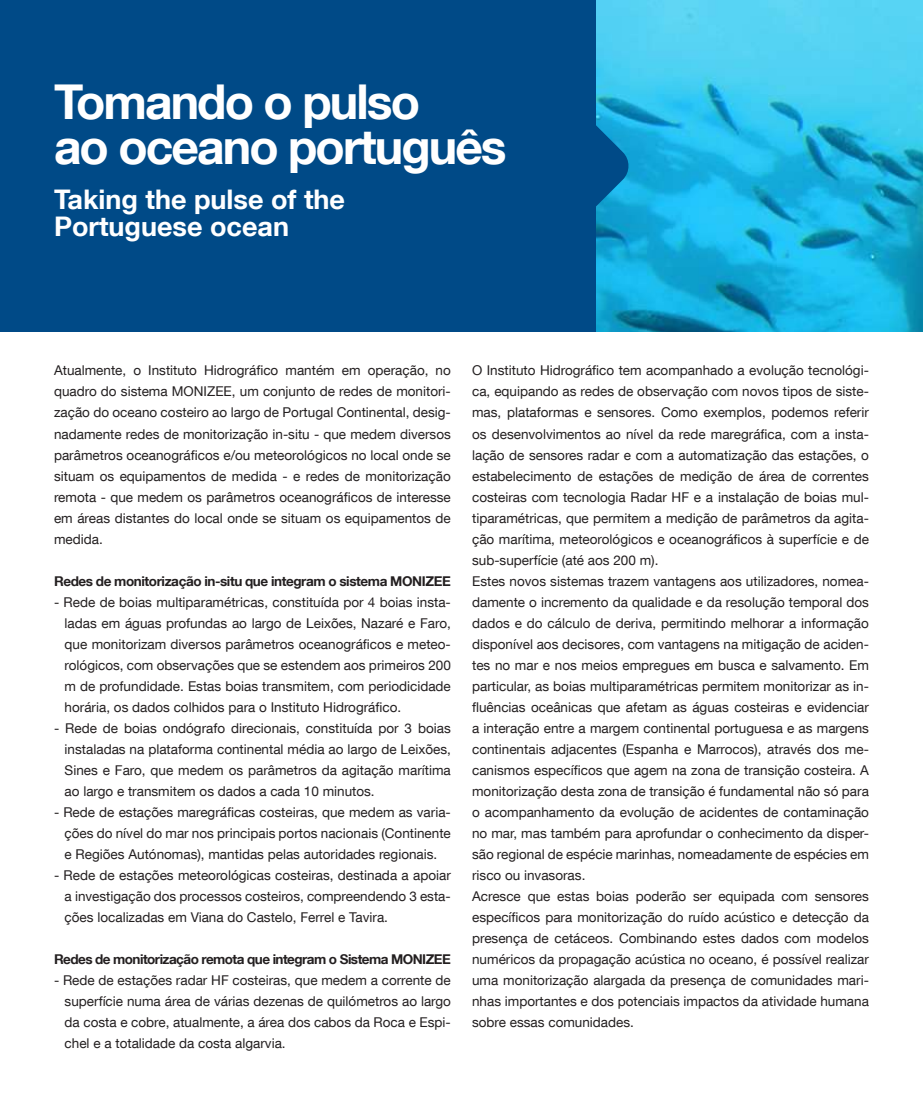
<style>
.page{position:relative;width:923px;height:1106px;background:#fff}
.page>*{position:absolute;margin:0;border:0;box-sizing:border-box;transform-origin:0 0}
.t1{font:700 48px/45px "Helvetica Neue LT Com";letter-spacing:-.04em;color:#fff}
.t2{font:700 27px/27px "Helvetica Neue LT Com";color:#fff}
.t3{font:13.5px/21px "Helvetica Neue LT Com";color:#231f20;text-align:justify}
.t4{font:700 13.5px "Helvetica Neue LT Com";letter-spacing:-.04em;color:#231f20}
</style>
<div class="page">
<img style="left:595px;top:0;width:328px;height:332px">
<div style="left:0;top:0;width:595px;height:332px;background:#004a87"></div>
<svg style="left:595px;top:116px;width:35px;height:99px;background:#0b7cb3"></svg>
<h1 class="t1" style="left:54px;top:78px;width:454px">Tomando o pulso<br>ao oceano português</h1>
<h2 class="t2" style="left:54px;top:185px;width:292px">Taking the pulse of the<br>Portuguese ocean</h2>
<p class="t3" style="left:54px;top:360px;width:398px">Atualmente, o Instituto Hidrográfico mantém em operação, no quadro do sistema MONIZEE, um conjunto de redes de monitori&shy;zação do oceano costeiro ao largo de Portugal Continental, desig&shy;nadamente redes de monitorização in-situ - que medem diversos parâmetros oceanográficos e/ou meteorológicos no local onde se situam os equipamentos de medida - e redes de monitorização remota - que medem os parâmetros oceanográficos de interesse em áreas distantes do local onde se situam os equipamentos de medida.</p>
<p class="t4" style="left:54px;top:572px;width:398px">Redes de monitorização in-situ que integram o sistema MONIZEE</p>
<p class="t3" style="left:65px;top:591px;width:388px;text-indent:-11px">- Rede de boias multiparamétricas, constituída por 4 boias insta&shy;ladas em águas profundas ao largo de Leixões, Nazaré e Faro, que monitorizam diversos parâmetros oceanográficos e meteo&shy;rológicos, com observações que se estendem aos primeiros 200 m de profundidade. Estas boias transmitem, com periodicidade horária, os dados colhidos para o Instituto Hidrográfico.</p>
<p class="t3" style="left:65px;top:717px;width:388px;text-indent:-11px">- Rede de boias ondógrafo direcionais, constituída por 3 boias instaladas na plataforma continental média ao largo de Leixões, Sines e Faro, que medem os parâmetros da agitação marítima ao largo e transmitem os dados a cada 10 minutos.</p>
<p class="t3" style="left:65px;top:801px;width:388px;text-indent:-11px">- Rede de estações maregráficas costeiras, que medem as varia&shy;ções do nível do mar nos principais portos nacionais (Continente e Regiões Autónomas), mantidas pelas autoridades regionais.</p>
<p class="t3" style="left:65px;top:864px;width:388px;text-indent:-11px">- Rede de estações meteorológicas costeiras, destinada a apoiar a investigação dos processos costeiros, compreendendo 3 esta&shy;ções localizadas em Viana do Castelo, Ferrel e Tavira.</p>
<p class="t4" style="left:54px;top:950px;width:398px">Redes de monitorização remota que integram o Sistema MONIZEE</p>
<p class="t3" style="left:65px;top:969px;width:388px;text-indent:-11px">- Rede de estações radar HF costeiras, que medem a corrente de superfície numa área de várias dezenas de quilómetros ao largo da costa e cobre, atualmente, a área dos cabos da Roca e Espi&shy;chel e a totalidade da costa algarvia.</p>
<p class="t3" style="left:472px;top:360px;width:398px;text-align:left">O Instituto Hidrográfico tem acompanhado a evolução tecnológi&shy;ca, equipando as redes de observação com novos tipos de siste&shy;mas, plataformas e sensores. Como exemplos, podemos referir os desenvolvimentos ao nível da rede maregráfica, com a insta&shy;lação de sensores radar e com a automatização das estações, o estabelecimento de estações de medição de área de correntes costeiras com tecnologia Radar HF e a instalação de boias mul&shy;tiparamétricas, que permitem a medição de parâmetros da agita&shy;ção marítima, meteorológicos e oceanográficos à superfície e de sub-superfície (até aos 200 m).<br>Estes novos sistemas trazem vantagens aos utilizadores, nomea&shy;damente o incremento da qualidade e da resolução temporal dos dados e do cálculo de deriva, permitindo melhorar a informação disponível aos decisores, com vantagens na mitigação de aciden&shy;tes no mar e nos meios empregues em busca e salvamento. Em particular, as boias multiparamétricas permitem monitorizar as in&shy;fluências oceânicas que afetam as águas costeiras e evidenciar a interação entre a margem continental portuguesa e as margens continentais adjacentes (Espanha e Marrocos), através dos me&shy;canismos específicos que agem na zona de transição costeira. A monitorização desta zona de transição é fundamental não só para o acompanhamento da evolução de acidentes de contaminação no mar, mas também para aprofundar o conhecimento da disper&shy;são regional de espécie marinhas, nomeadamente de espécies em risco ou invasoras.<br>Acresce que estas boias poderão ser equipada com sensores específicos para monitorização do ruído acústico e detecção da presença de cetáceos. Combinando estes dados com modelos numéricos da propagação acústica no oceano, é possível realizar uma monitorização alargada da presença de comunidades mari&shy;nhas importantes e dos potenciais impactos da atividade humana sobre essas comunidades.</p>
</div>
